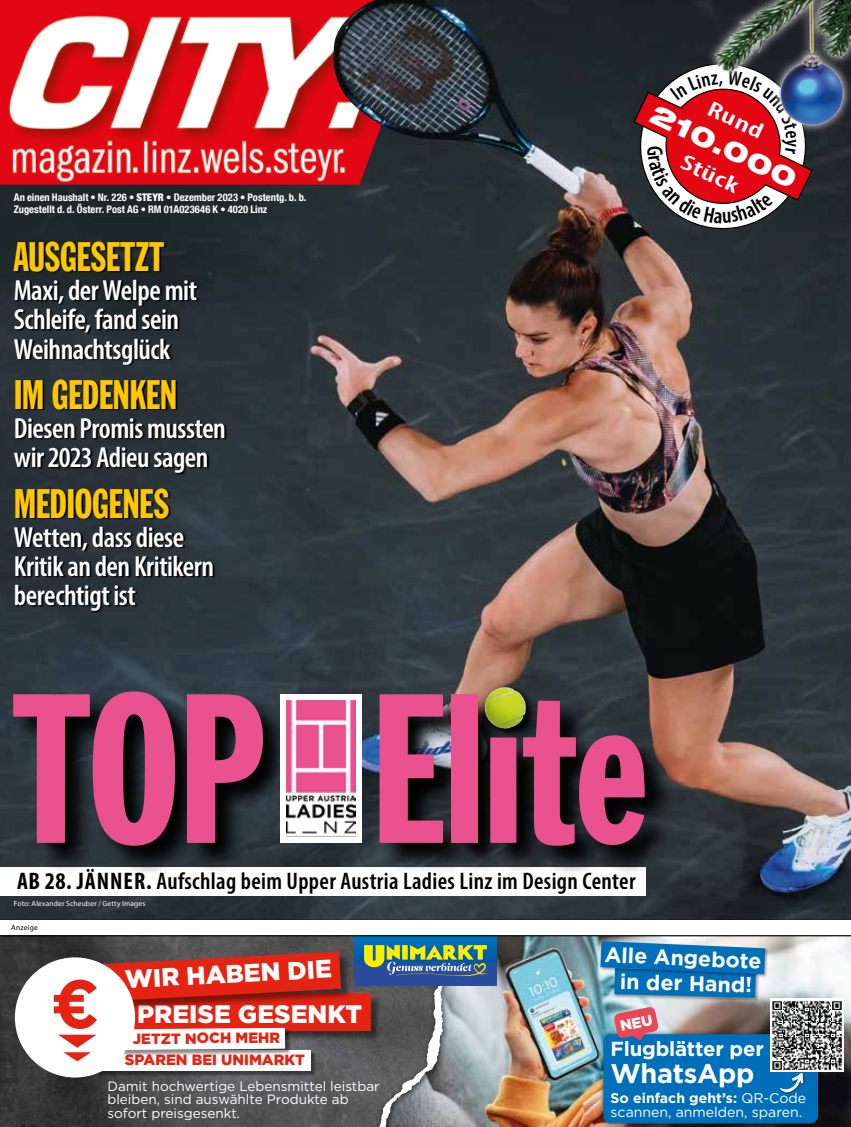
<style>
.page{position:relative;width:851px;height:1127px;background:#fff}
.page>*{position:absolute;margin:0;border:0;box-sizing:border-box;transform-origin:0 0}
.t1{font:222.75px "Franklin Extra Cond Gothic";letter-spacing:-.01em;color:#e9528e}
.t2{font:700 68.25px "Gotham";color:#e42313}
.t3{font:43.05px "Franklin Extra Cond Gothic";letter-spacing:-.02em;color:#fec700}
.t4{font:600 condensed 29.1px/29.1px "Myriad Pro";letter-spacing:-.02em;color:#fff}
.t5{font:700 27.15px "Gotham";letter-spacing:-.01em;color:#fff}
.t6{font:900 expanded 26.55px "Helvetica Neue LT Com";color:#fff}
.t7{font:900 25.2px "Gotham";color:#fff}
.t8{font:600 condensed 24px "Myriad Pro";letter-spacing:.015em;color:#000}
.t9{font:600 condensed 22.2px "Myriad Pro";color:#fff;scale:1.5 1}
.t10{font:700 21.3px "Gotham";color:#fff}
.t11{font:700 20.25px "Gotham";letter-spacing:-.01em;color:#fff}
.t12{font:900 14.85px "Gotham";color:#e42313}
.t13{font:14.1px/14.1px "Gotham";color:#fff}
.t14{font:13.5px/13.5px "Gotham";color:#fff}
.t15{font:700 condensed 10.5px/12.8px "Helvetica Neue LT Com";color:#fff}
.t16{font:7.5px "Myriad Pro";letter-spacing:.02em;color:#fff}
.t17{font:7.5px "Myriad Pro";letter-spacing:.03em;color:#000}
.s1{font-weight:900}
.s2{font-weight:700}
</style>
<div class="page">
<img style="left:0;top:0;width:850px;height:920px">
<img style="left:0;top:935px;width:850px;height:192px">
<img style="left:0;top:0;width:428px;height:185px">
<svg style="left:14px;top:242px;width:213px;height:371px;background:#1e2529"></svg>
<div style="left:0;top:867px;width:645px;height:28px;background:#fff"></div>
<svg style="left:12px;top:691px;width:663px;height:185px;background:#2d3135"></svg>
<div style="left:280px;top:694px;width:81px;height:149px;background:#fff"></div>
<img style="left:286px;top:700px;width:69px;height:137px">
<svg style="left:481px;top:684px;width:53px;height:54px;background:#5e632a"></svg>
<img style="left:484px;top:687px;width:21px;height:24px">
<img style="left:331px;top:0;width:128px;height:140px">
<img style="left:702px;top:0;width:148px;height:137px">
<svg style="left:603px;top:1007px;width:214px;height:116px;background:#3174a7"></svg>
<svg style="left:627px;top:51px;width:191px;height:189px"></svg>
<p class="t15" style="left:14px;top:190px;width:294px">An einen Haushalt • Nr. 226 • <span class="s1">STEYR •</span> Dezember 2023 • Postentg. b. b.<br>Zugestellt d. d. Österr. Post AG • RM 01A023646 K • 4020 Linz</p>
<h3 class="t3" style="left:14px;top:234px;width:152px">AUSGESETZT</h3>
<p class="t4" style="left:14px;top:275px;width:185px">Maxi, der Welpe mit<br>Schleife, fand sein<br>Weihnachtsglück</p>
<h3 class="t3" style="left:14px;top:372px;width:165px">IM GEDENKEN</h3>
<p class="t4" style="left:14px;top:413px;width:214px">Diesen Promis mussten wir 2023 Adieu sagen</p>
<h3 class="t3" style="left:14px;top:481px;width:157px">MEDIOGENES</h3>
<p class="t4" style="left:14px;top:522px;width:202px">Wetten, dass diese<br>Kritik an den Kritikern berechtigt ist</p>
<p class="t9" style="left:714px;top:95px;width:41px;rotate:25deg">Rund</p>
<p class="t9" style="left:687px;top:148px;width:43px;rotate:25deg">Stück</p>
<p class="t6" style="left:659px;top:97px;width:159px;rotate:25deg">210.000</p>
<h1 class="t1" style="left:14px;top:651px;width:636px">TOP Elite</h1>
<p class="t8" style="left:17px;top:866px;width:620px"><span class="s2">AB 28. JÄNNER.</span> Aufschlag beim Upper Austria Ladies Linz im Design Center</p>
<p class="t16" style="left:14px;top:898px;width:133px">Foto: Alexander Scheuber / Getty Images</p>
<p class="t17" style="left:11px;top:923px;width:28px">Anzeige</p>
<p class="t17" style="left:12px;top:923px;width:28px">Anzeige</p>
<p class="t10" style="left:605px;top:939px;width:158px;rotate:3deg">Alle Angebote</p>
<p class="t7" style="left:124px;top:962px;width:209px;rotate:-3deg">WIR HABEN DIE</p>
<h2 class="t2" style="left:50px;top:959px;width:51px">€</h2>
<p class="t10" style="left:620px;top:967px;width:134px;rotate:2deg">in der Hand!</p>
<p class="t7" style="left:137px;top:996px;width:226px">PREISE GESENKT</p>
<p class="t12" style="left:133px;top:1029px;width:149px;rotate:-1deg">JETZT NOCH MEHR</p>
<p class="t11" style="left:610px;top:1035px;width:155px">Flugblätter per</p>
<p class="t12" style="left:125px;top:1049px;width:181px">SPAREN BEI UNIMARKT</p>
<p class="t5" style="left:610px;top:1055px;width:145px">WhatsApp</p>
<p class="t14" style="left:107px;top:1079px;width:274px">Damit hochwertige Lebensmittel leistbar</p>
<p class="t13" style="left:610px;top:1091px;width:197px"><span class="s2">So einfach geht’s:</span> QR-Code scannen, anmelden, sparen.</p>
<p class="t14" style="left:107px;top:1092px;width:243px">bleiben, sind auswählte Produkte ab sofort preisgesenkt.</p>
</div>
